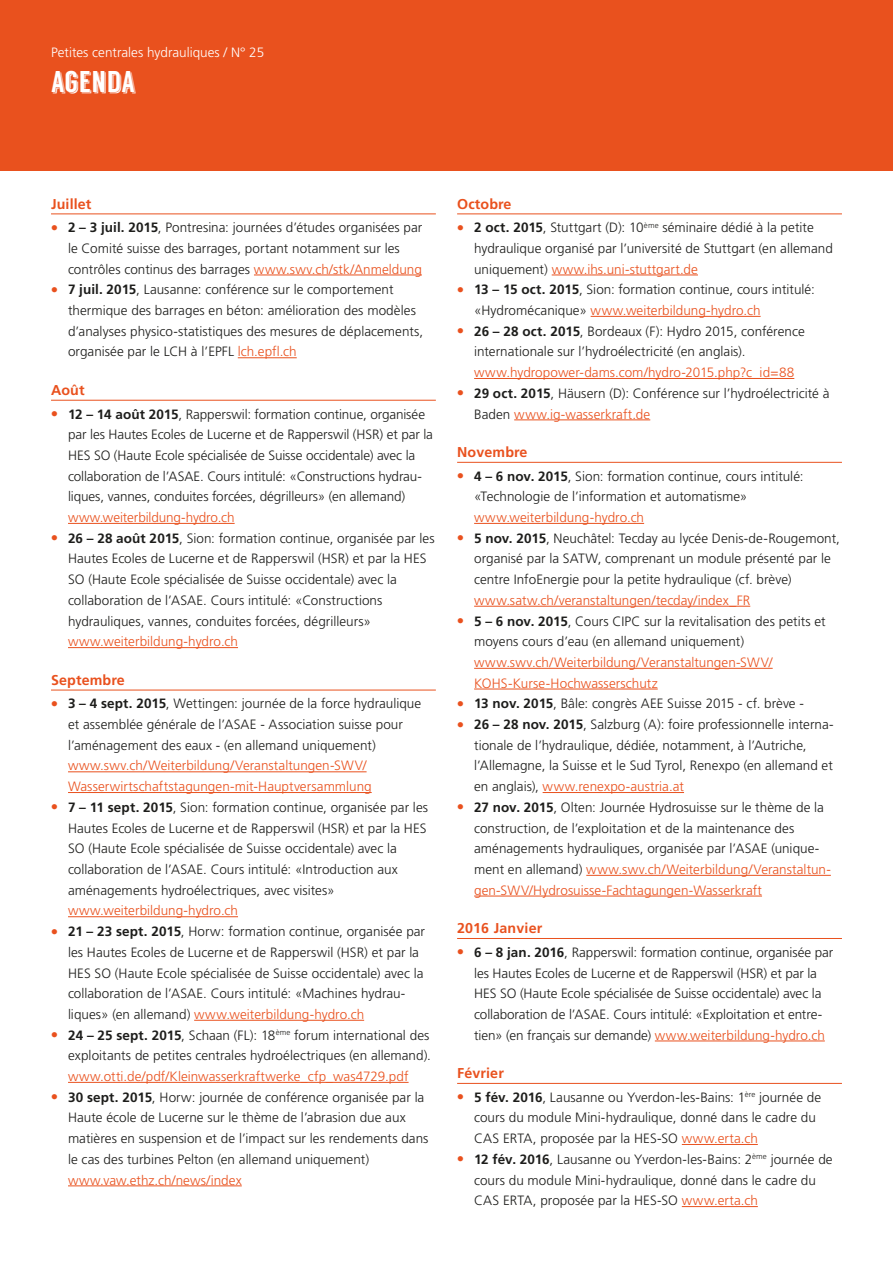
<style>
.page{position:relative;width:893px;height:1263px;background:#fff}
.page>*{position:absolute;margin:0;border:0;box-sizing:border-box;transform-origin:0 0}
.Merkblattzwischentit{font:30px "Langdon";color:#fff}
.Agenda_01{font:700 14.25px "Frutiger LT Std";letter-spacing:.01em;color:#e9511e}
.Indent_01{font:300 13.5px/20.7px "Frutiger LT Std";color:#1d1d1b}
.Zielpublikum{font:300 13.5px "Frutiger LT Std";color:#fff}
.s1{color:#e9511e}
.s2{font-weight:700}
</style>
<div class="page">
<div style="left:0;top:0;width:893px;height:170px;background:#e9511e"></div>
<hr style="left:51px;top:214px;width:385px;height:1px;background:#e9511e">
<hr style="left:254px;top:275px;width:168px;height:1px;background:#e9511e">
<hr style="left:238px;top:357px;width:59px;height:1px;background:#e9511e">
<hr style="left:51px;top:400px;width:385px;height:1px;background:#e9511e">
<hr style="left:68px;top:523px;width:167px;height:1px;background:#e9511e">
<hr style="left:68px;top:647px;width:170px;height:1px;background:#e9511e">
<hr style="left:51px;top:690px;width:385px;height:1px;background:#e9511e">
<hr style="left:68px;top:771px;width:299px;height:1px;background:#e9511e">
<hr style="left:68px;top:792px;width:304px;height:1px;background:#e9511e">
<hr style="left:68px;top:916px;width:170px;height:1px;background:#e9511e">
<hr style="left:194px;top:1020px;width:170px;height:1px;background:#e9511e">
<hr style="left:68px;top:1082px;width:341px;height:1px;background:#e9511e">
<hr style="left:68px;top:1185px;width:174px;height:1px;background:#e9511e">
<hr style="left:457px;top:214px;width:385px;height:1px;background:#e9511e">
<hr style="left:552px;top:275px;width:146px;height:1px;background:#e9511e">
<hr style="left:591px;top:316px;width:170px;height:1px;background:#e9511e">
<hr style="left:474px;top:378px;width:320px;height:1px;background:#e9511e">
<hr style="left:514px;top:419px;width:136px;height:1px;background:#e9511e">
<hr style="left:457px;top:462px;width:385px;height:1px;background:#e9511e">
<hr style="left:474px;top:523px;width:170px;height:1px;background:#e9511e">
<hr style="left:474px;top:606px;width:276px;height:1px;background:#e9511e">
<hr style="left:474px;top:668px;width:299px;height:1px;background:#e9511e">
<hr style="left:474px;top:689px;width:184px;height:1px;background:#e9511e">
<hr style="left:543px;top:792px;width:141px;height:1px;background:#e9511e">
<hr style="left:586px;top:875px;width:245px;height:1px;background:#e9511e">
<hr style="left:474px;top:896px;width:288px;height:1px;background:#e9511e">
<hr style="left:457px;top:938px;width:385px;height:1px;background:#e9511e">
<hr style="left:655px;top:1040px;width:170px;height:1px;background:#e9511e">
<hr style="left:457px;top:1083px;width:385px;height:1px;background:#e9511e">
<hr style="left:682px;top:1144px;width:76px;height:1px;background:#e9511e">
<hr style="left:682px;top:1206px;width:76px;height:1px;background:#e9511e">
<p class="Zielpublikum" style="left:51px;top:45px;width:215px">Petites centrales hydrauliques / N° 25</p>
<p class="Merkblattzwischentit" style="left:51px;top:66px;width:86px">AGENDA</p>
<p class="Agenda_01" style="left:51px;top:195px;width:42px">Juillet</p>
<p class="Indent_01" style="left:68px;top:217px;width:356px;text-indent:-17px"><span class="s1">●</span> <span class="s2">2 – 3 juil. 2015</span>, Pontresina: journées d’études organisées par le Comité suisse des barrages, portant notamment sur les contrôles continus des barrages <span class="s1">www.swv.ch/stk/Anmeldung</span></p>
<p class="Indent_01" style="left:68px;top:279px;width:357px;text-indent:-17px"><span class="s1">●</span> <span class="s2">7 juil. 2015</span>, Lausanne: conférence sur le comportement thermique des barrages en béton: amélioration des modèles d’analyses physico-statistiques des mesures de déplacements, organisée par le LCH à l’EPFL <span class="s1">lch.epfl.ch</span></p>
<p class="Agenda_01" style="left:51px;top:381px;width:35px">Août</p>
<p class="Indent_01" style="left:68px;top:404px;width:366px;text-indent:-17px"><span class="s1">●</span> <span class="s2">12 – 14 août 2015</span>, Rapperswil: formation continue, organisée par les Hautes Ecoles de Lucerne et de Rapperswil (HSR) et par la HES SO (Haute Ecole spécialisée de Suisse occidentale) avec la collaboration de l’ASAE. Cours intitulé: «Constructions hydrau&shy;liques, vannes, conduites forcées, dégrilleurs» (en allemand) <span class="s1">www.weiterbildung-hydro.ch</span></p>
<p class="Indent_01" style="left:68px;top:528px;width:368px;text-indent:-17px"><span class="s1">●</span> <span class="s2">26 – 28 août 2015</span>, Sion: formation continue, organisée par les Hautes Ecoles de Lucerne et de Rapperswil (HSR) et par la HES SO (Haute Ecole spécialisée de Suisse occidentale) avec la collaboration de l’ASAE. Cours intitulé: «Constructions hydrauliques, vannes, conduites forcées, dégrilleurs» <span class="s1">www.weiterbildung-hydro.ch</span></p>
<p class="Agenda_01" style="left:51px;top:671px;width:75px">Septembre</p>
<p class="Indent_01" style="left:68px;top:693px;width:355px;text-indent:-17px"><span class="s1">●</span> <span class="s2">3 – 4 sept. 2015</span>, Wettingen: journée de la force hydraulique et assemblée générale de l’ASAE - Association suisse pour l’aménagement des eaux - (en allemand uniquement) <span class="s1">www.swv.ch/Weiterbildung/Veranstaltungen-SWV/ Wasserwirtschaftstagungen-mit-Hauptversammlung</span></p>
<p class="Indent_01" style="left:68px;top:797px;width:362px;text-indent:-17px"><span class="s1">●</span> <span class="s2">7 – 11 sept. 2015</span>, Sion: formation continue, organisée par les Hautes Ecoles de Lucerne et de Rapperswil (HSR) et par la HES SO (Haute Ecole spécialisée de Suisse occidentale) avec la collaboration de l’ASAE. Cours intitulé: «Introduction aux aménagements hydroélectriques, avec visites» <span class="s1">www.weiterbildung-hydro.ch</span></p>
<p class="Indent_01" style="left:68px;top:921px;width:359px;text-indent:-17px"><span class="s1">●</span> <span class="s2">21 – 23 sept. 2015</span>, Horw: formation continue, organisée par les Hautes Ecoles de Lucerne et de Rapperswil (HSR) et par la HES SO (Haute Ecole spécialisée de Suisse occidentale) avec la collaboration de l’ASAE. Cours intitulé: «Machines hydrau&shy;liques» (en allemand) <span class="s1">www.weiterbildung-hydro.ch</span></p>
<p class="Indent_01" style="left:68px;top:1025px;width:364px;text-align:justify;text-indent:-17px"><span class="s1">●</span> <span class="s2">24 – 25 sept. 2015</span>, Schaan (FL): 18<sup>ème</sup> forum international des exploitants de petites centrales hydroélectriques (en allemand). <span class="s1">www.otti.de/pdf/Kleinwasserkraftwerke_cfp_was4729.pdf</span></p>
<p class="Indent_01" style="left:68px;top:1087px;width:362px;text-indent:-17px"><span class="s1">●</span> <span class="s2">30 sept. 2015</span>, Horw: journée de conférence organisée par la Haute école de Lucerne sur le thème de l’abrasion due aux matières en suspension et de l’impact sur les rendements dans le cas des turbines Pelton (en allemand uniquement) <span class="s1">www.vaw.ethz.ch/news/index</span></p>
<p class="Agenda_01" style="left:457px;top:195px;width:56px">Octobre</p>
<p class="Indent_01" style="left:474px;top:217px;width:360px;text-indent:-17px"><span class="s1">●</span> <span class="s2">2 oct. 2015</span>, Stuttgart (D): 10<sup>ème</sup> séminaire dédié à la petite hydraulique organisé par l’université de Stuttgart (en allemand uniquement) <span class="s1">www.ihs.uni-stuttgart.de</span></p>
<p class="Indent_01" style="left:474px;top:279px;width:342px;text-indent:-17px"><span class="s1">●</span> <span class="s2">13 – 15 oct. 2015</span>, Sion: formation continue, cours intitulé: «Hydromécanique» <span class="s1">www.weiterbildung-hydro.ch</span></p>
<p class="Indent_01" style="left:474px;top:321px;width:332px;text-indent:-17px"><span class="s1">●</span> <span class="s2">26 – 28 oct. 2015</span>, Bordeaux (F): Hydro 2015, conférence internationale sur l’hydroélectricité (en anglais). <span class="s1">www.hydropower-dams.com/hydro-2015.php?c_id=88</span></p>
<p class="Indent_01" style="left:474px;top:383px;width:357px;text-indent:-17px"><span class="s1">●</span> <span class="s2">29 oct. 2015</span>, Häusern (D): Conférence sur l’hydroélectricité à<br>Baden <span class="s1">www.ig-wasserkraft.de</span></p>
<p class="Agenda_01" style="left:457px;top:444px;width:72px">Novembre</p>
<p class="Indent_01" style="left:474px;top:466px;width:331px;text-indent:-17px"><span class="s1">●</span> <span class="s2">4 – 6 nov. 2015</span>, Sion: formation continue, cours intitulé: «Technologie de l’information et automatisme» <span class="s1">www.weiterbildung-hydro.ch</span></p>
<p class="Indent_01" style="left:474px;top:528px;width:367px;text-indent:-17px"><span class="s1">●</span> <span class="s2">5 nov. 2015</span>, Neuchâtel: Tecday au lycée Denis-de-Rougemont, organisé par la SATW, comprenant un module présenté par le centre InfoEnergie pour la petite hydraulique (cf. brève) <span class="s1">www.satw.ch/veranstaltungen/tecday/index_FR</span></p>
<p class="Indent_01" style="left:474px;top:611px;width:353px;text-indent:-17px"><span class="s1">●</span> <span class="s2">5 – 6 nov. 2015</span>, Cours CIPC sur la revitalisation des petits et moyens cours d’eau (en allemand uniquement) <span class="s1">www.swv.ch/Weiterbildung/Veranstaltungen-SWV/ KOHS-Kurse-Hochwasserschutz</span></p>
<p class="Indent_01" style="left:457px;top:693px;width:348px"><span class="s1">●</span> <span class="s2">13 nov. 2015</span>, Bâle: congrès AEE Suisse 2015 - cf. brève -</p>
<p class="Indent_01" style="left:474px;top:714px;width:361px;text-indent:-17px"><span class="s1">●</span> <span class="s2">26 – 28 nov. 2015</span>, Salzburg (A): foire professionnelle interna&shy;tionale de l’hydraulique, dédiée, notamment, à l’Autriche, l’Allemagne, la Suisse et le Sud Tyrol, Renexpo (en allemand et en anglais), <span class="s1">www.renexpo-austria.at</span></p>
<p class="Indent_01" style="left:474px;top:797px;width:358px;text-indent:-17px"><span class="s1">●</span> <span class="s2">27 nov. 2015</span>, Olten: Journée Hydrosuisse sur le thème de la construction, de l’exploitation et de la maintenance des aménagements hydrauliques, organisée par l’ASAE (unique&shy;ment en allemand) <span class="s1">www.swv.ch/Weiterbildung/Veranstaltun&shy;gen-SWV/Hydrosuisse-Fachtagungen-Wasserkraft</span></p>
<p class="Agenda_01" style="left:457px;top:920px;width:87px">2016 Janvier</p>
<p class="Indent_01" style="left:474px;top:942px;width:361px;text-indent:-17px"><span class="s1">●</span> <span class="s2">6 – 8 jan. 2016</span>, Rapperswil: formation continue, organisée par les Hautes Ecoles de Lucerne et de Rapperswil (HSR) et par la HES SO (Haute Ecole spécialisée de Suisse occidentale) avec la collaboration de l’ASAE. Cours intitulé: «Exploitation et entre&shy;tien» (en français sur demande) <span class="s1">www.weiterbildung-hydro.ch</span></p>
<p class="Agenda_01" style="left:457px;top:1065px;width:48px">Février</p>
<p class="Indent_01" style="left:474px;top:1087px;width:349px;text-indent:-17px"><span class="s1">●</span> <span class="s2">5 fév. 2016</span>, Lausanne ou Yverdon-les-Bains: 1<sup>ère</sup> journée de cours du module Mini-hydraulique, donné dans le cadre du<br>CAS ERTA, proposée par la HES-SO <span class="s1">www.erta.ch</span></p>
<p class="Indent_01" style="left:474px;top:1149px;width:360px;text-indent:-17px"><span class="s1">●</span> <span class="s2">12 fév. 2016</span>, Lausanne ou Yverdon-les-Bains: 2<sup>ème</sup> journée de cours du module Mini-hydraulique, donné dans le cadre du<br>CAS ERTA, proposée par la HES-SO <span class="s1">www.erta.ch</span></p>
</div>
